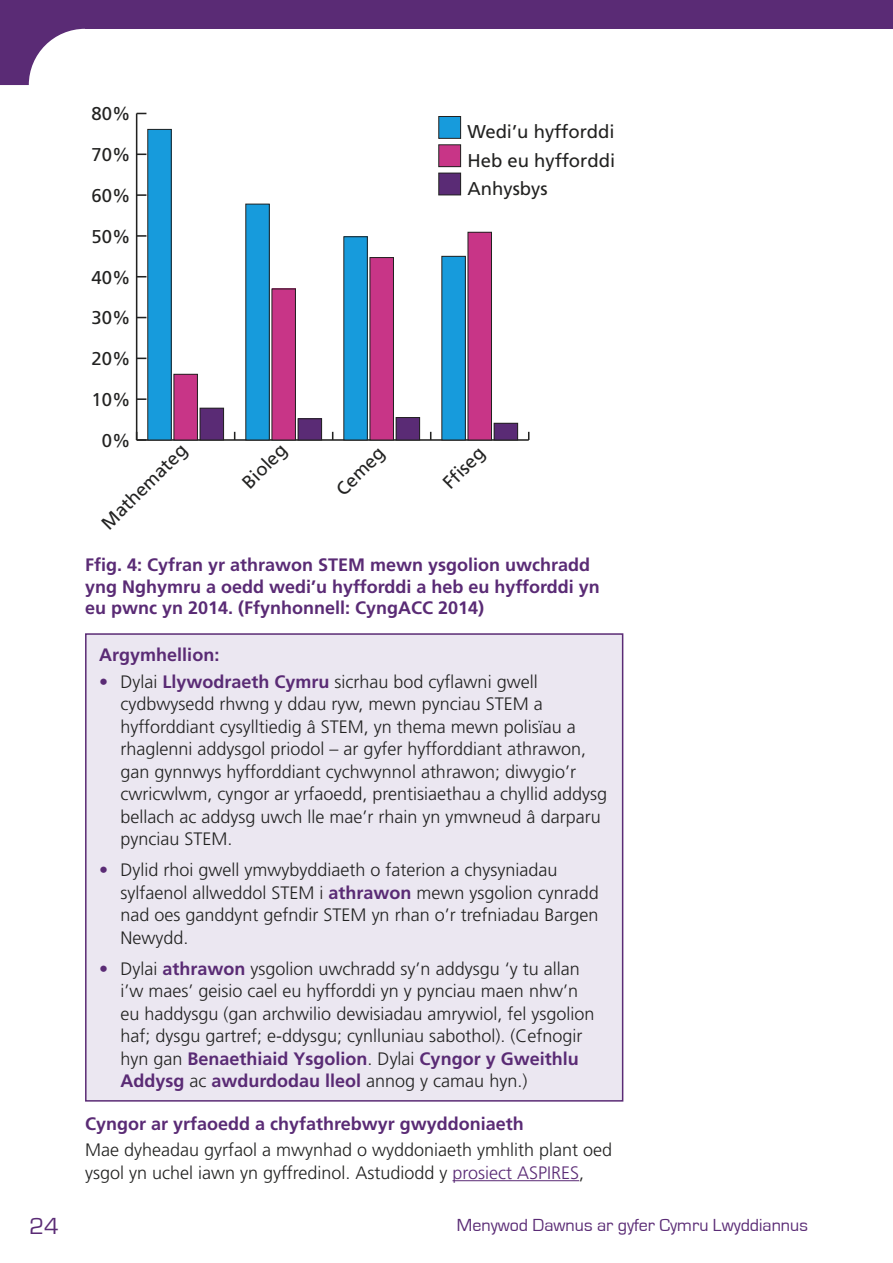
<style>
.page{position:relative;width:893px;height:1263px;background:#fff}
.page>*{position:absolute;margin:0;border:0;box-sizing:border-box;transform-origin:0 0}
.t1{font:24px "Eurostile";color:#5a2b75}
.t2{font:18.45px/28.3px "Frutiger";color:#222221;text-align:justify}
.Body_Copy{font:300 18px/22.5px "Frutiger";color:#222221}
.Body_Copy-2{font:700 18px/21.6px "Frutiger";color:#5a2b75}
.Small_Title{font:700 18px "Frutiger";color:#5a2b75}
.t3{font:18px "Eurostile";color:#5a2b75}
.s1{font-weight:700;color:#5a2b75}
.s2{color:#5a2b75}
</style>
<div class="page">
<svg style="left:0;top:0;width:85px;height:85px"></svg>
<div style="left:85px;top:0;width:808px;height:29px;background:#5a2b75"></div>
<hr style="left:452px;top:1180px;width:127px;height:1px;background:#5a2b75">
<hr style="left:137px;top:439px;width:392px;height:2px;background:#222221">
<hr style="left:136px;top:113px;width:1px;height:327px;background:#222221">
<svg style="left:136px;top:432px;width:10px;height:9px"></svg>
<svg style="left:137px;top:398px;width:9px;height:2px"></svg>
<svg style="left:137px;top:235px;width:9px;height:2px"></svg>
<svg style="left:137px;top:194px;width:9px;height:2px"></svg>
<div style="left:200px;top:408px;width:24px;height:32px;background:#5a2b75"></div>
<div style="left:200px;top:408px;width:24px;height:32px;border:1px solid #222221"></div>
<div style="left:298px;top:419px;width:24px;height:21px;background:#5a2b75"></div>
<div style="left:298px;top:418px;width:24px;height:22px;border:1px solid #222221"></div>
<div style="left:396px;top:417px;width:24px;height:23px;background:#5a2b75"></div>
<div style="left:396px;top:417px;width:24px;height:23px;border:1px solid #222221"></div>
<div style="left:494px;top:423px;width:24px;height:17px;background:#5a2b75"></div>
<div style="left:494px;top:423px;width:24px;height:17px;border:1px solid #222221"></div>
<div style="left:174px;top:374px;width:23px;height:66px;background:#c83587"></div>
<div style="left:174px;top:374px;width:24px;height:66px;border:1px solid #222221"></div>
<div style="left:272px;top:289px;width:23px;height:151px;background:#c83587"></div>
<div style="left:272px;top:289px;width:24px;height:151px;border:1px solid #222221"></div>
<div style="left:370px;top:258px;width:23px;height:182px;background:#c83587"></div>
<div style="left:370px;top:257px;width:24px;height:183px;border:1px solid #222221"></div>
<div style="left:468px;top:232px;width:23px;height:208px;background:#c83587"></div>
<div style="left:468px;top:232px;width:24px;height:208px;border:1px solid #222221"></div>
<div style="left:148px;top:129px;width:23px;height:311px;background:#179bdc"></div>
<div style="left:147px;top:129px;width:25px;height:311px;border:1px solid #222221"></div>
<div style="left:246px;top:204px;width:23px;height:236px;background:#179bdc"></div>
<div style="left:245px;top:204px;width:25px;height:236px;border:1px solid #222221"></div>
<div style="left:344px;top:237px;width:23px;height:203px;background:#179bdc"></div>
<div style="left:343px;top:236px;width:25px;height:204px;border:1px solid #222221"></div>
<div style="left:442px;top:256px;width:23px;height:184px;background:#179bdc"></div>
<div style="left:441px;top:256px;width:25px;height:184px;border:1px solid #222221"></div>
<div style="left:439px;top:116px;width:22px;height:22px;background:#179bdc"></div>
<div style="left:439px;top:116px;width:22px;height:23px;border:1px solid #222221"></div>
<div style="left:439px;top:145px;width:22px;height:22px;background:#c83587"></div>
<div style="left:439px;top:145px;width:22px;height:22px;border:1px solid #222221"></div>
<div style="left:439px;top:173px;width:22px;height:22px;background:#5a2b75"></div>
<div style="left:439px;top:173px;width:22px;height:22px;border:1px solid #222221"></div>
<div style="left:86px;top:634px;width:537px;height:467px;background:#ebe7f1"></div>
<div style="left:85px;top:633px;width:538px;height:468px;border:2px solid #5a2b75"></div>
<p class="t2" style="left:91px;top:100px;width:41px">80%</p>
<p class="t2" style="left:91px;top:141px;width:41px">70%</p>
<p class="t2" style="left:91px;top:182px;width:41px">60%</p>
<p class="t2" style="left:91px;top:222px;width:41px">50%</p>
<p class="t2" style="left:91px;top:263px;width:41px">40%</p>
<p class="t2" style="left:91px;top:304px;width:41px">30%</p>
<p class="t2" style="left:91px;top:345px;width:41px">20%</p>
<p class="t2" style="left:91px;top:386px;width:41px">10%</p>
<p class="t2" style="left:467px;top:118px;width:149px">Wedi’u hyfforddi Heb eu hyfforddi Anhysbys</p>
<p class="t2" style="left:102px;top:426px;width:30px">0%</p>
<p class="t2" style="left:95px;top:516px;width:114px;rotate:-45deg">Mathemateg</p>
<p class="t2" style="left:235px;top:475px;width:56px;rotate:-45deg">Bioleg</p>
<p class="t2" style="left:329px;top:482px;width:61px;rotate:-45deg">Cemeg</p>
<p class="t2" style="left:436px;top:476px;width:52px;rotate:-45deg">Ffiseg</p>
<p class="Body_Copy-2" style="left:85px;top:554px;width:516px">Ffig. 4: Cyfran yr athrawon STEM mewn ysgolion uwchradd yng Nghymru a oedd wedi’u hyfforddi a heb eu hyfforddi yn eu pwnc yn 2014. (Ffynhonnell: CyngACC 2014)</p>
<p class="Body_Copy-2" style="left:99px;top:644px;width:122px">Argymhellion:</p>
<p class="Body_Copy" style="left:121px;top:671px;width:488px;text-indent:-21px"><span class="s1">•</span> Dylai <span class="s1">Llywodraeth Cymru</span> sicrhau bod cyflawni gwell cydbwysedd rhwng y ddau ryw, mewn pynciau STEM a hyfforddiant cysylltiedig â STEM, yn thema mewn polisïau a rhaglenni addysgol priodol – ar gyfer hyfforddiant athrawon, gan gynnwys hyfforddiant cychwynnol athrawon; diwygio’r cwricwlwm, cyngor ar yrfaoedd, prentisiaethau a chyllid addysg bellach ac addysg uwch lle mae’r rhain yn ymwneud â darparu pynciau STEM.</p>
<p class="Body_Copy" style="left:121px;top:859px;width:480px;text-indent:-21px"><span class="s1">•</span> Dylid rhoi gwell ymwybyddiaeth o faterion a chysyniadau sylfaenol allweddol STEM i <span class="s1">athrawon</span> mewn ysgolion cynradd nad oes ganddynt gefndir STEM yn rhan o’r trefniadau Bargen Newydd.</p>
<p class="Body_Copy" style="left:121px;top:958px;width:475px;text-indent:-21px"><span class="s1">•</span> Dylai <span class="s1">athrawon</span> ysgolion uwchradd sy’n addysgu ‘y tu allan i’w maes’ geisio cael eu hyfforddi yn y pynciau maen nhw’n eu haddysgu (gan archwilio dewisiadau amrywiol, fel ysgolion haf; dysgu gartref; e-ddysgu; cynlluniau sabothol). (Cefnogir hyn gan <span class="s1">Benaethiaid Ysgolion</span>. Dylai <span class="s1">Cyngor y Gweithlu Addysg</span> ac <span class="s1">awdurdodau lleol</span> annog y camau hyn.)</p>
<h1 class="Small_Title" style="left:85px;top:1113px;width:440px">Cyngor ar yrfaoedd a chyfathrebwyr gwyddoniaeth</h1>
<p class="Body_Copy" style="left:85px;top:1139px;width:529px">Mae dyheadau gyrfaol a mwynhad o wyddoniaeth ymhlith plant oed ysgol yn uchel iawn yn gyffredinol. Astudiodd y <span class="s2">prosiect ASPIRES</span>,</p>
<h1 class="t1" style="left:30px;top:1213px;width:31px">24</h1>
<p class="t3" style="left:457px;top:1215px;width:352px">Menywod Dawnus ar gyfer Cymru Lwyddiannus</p>
</div>
